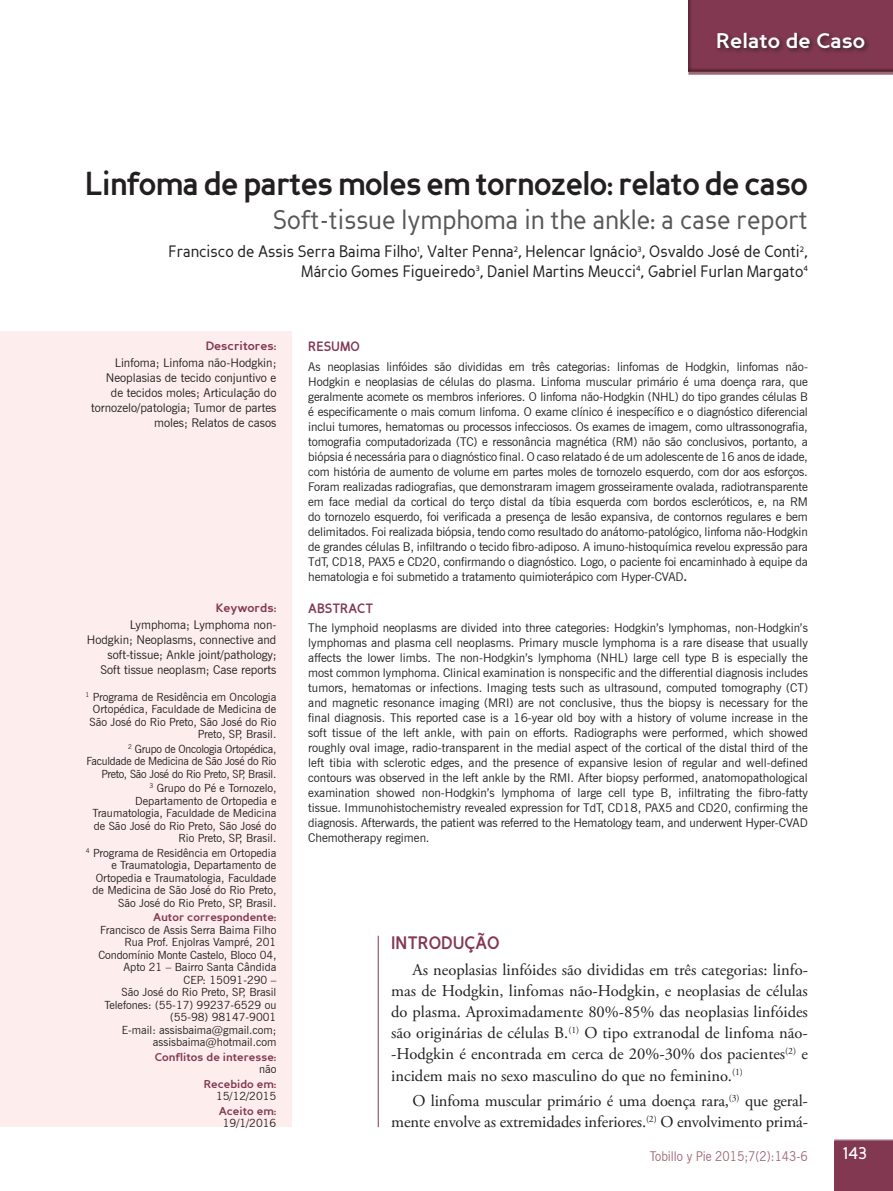
<style>
.page{position:relative;width:893px;height:1191px;background:#fff}
.page>*{position:absolute;margin:0;border:0;box-sizing:border-box;transform-origin:0 0}
.t1{font:700 33px "Perspective Sans";letter-spacing:-.02em;color:#231f20;scale:.9 1}
.t2{font:27px "Perspective Sans";color:#57585a;scale:.9 1}
.t3{font:700 21px "Perspective Sans";color:#fff}
.t4{font:21px "Perspective Sans";color:#fff;scale:.9 1}
.t5{font:700 18px "Perspective Sans";color:#823850;scale:.9 1}
.t6{font:16.5px/21.1px "Adobe Garamond Pro";letter-spacing:-.01em;color:#231f20;text-align:justify}
.t7{font:16.5px/19.5px "Perspective Sans";color:#231f20;text-align:right;scale:.9 1}
.t8{font:13.5px "News Gothic BT";color:#9f6875;scale:.9 1}
.t9{font:700 13.5px "Perspective Sans";color:#823850;scale:.9 1}
.t10{font:12px/15px "News Gothic BT";color:#231f20;text-align:justify}
.t11{font:700 12px "Perspective Sans";color:#823850}
.t12{font:11.25px/12.5px "News Gothic BT";color:#231f20;text-align:right}
.t13{font:11.25px/12.5px "News Gothic BT";letter-spacing:-.02em;color:#231f20;text-align:right}
.t14{font:700 11.25px "Perspective Sans";color:#823850}
.s1{font-weight:700}
</style>
<div class="page">
<div style="left:834px;top:1141px;width:59px;height:50px;background:#823850"></div>
<hr style="left:834px;top:1139px;width:59px;height:2px;background:#9f6875">
<div style="left:684px;top:0;width:209px;height:73px;background:#231f20;opacity:.75"></div>
<hr style="left:688px;top:72px;width:205px;height:3px;background:#9f6875">
<div style="left:714px;top:30px;width:156px;height:24px;background:#231f20;opacity:.75"></div>
<div style="left:0;top:332px;width:291px;height:795px;background:#fdeeed"></div>
<hr style="left:378px;top:935px;width:1px;height:192px;background:#823850">
<h3 class="t3" style="left:716px;top:28px;width:151px">Relato de Caso</h3>
<h1 class="t1" style="left:85px;top:164px;width:805px">Linfoma de partes moles em tornozelo: relato de caso</h1>
<h2 class="t2" style="left:273px;top:204px;width:596px">Soft-tissue lymphoma in the ankle: a case report</h2>
<h3 class="t7" style="left:169px;top:242px;width:712px">Francisco de Assis Serra Baima Filho<sup>1</sup>, Valter Penna<sup>2</sup>, Helencar Ignácio<sup>3</sup>, Osvaldo José de Conti<sup>2</sup>,<br>Márcio Gomes Figueiredo<sup>3</sup>, Daniel Martins Meucci<sup>4</sup>, Gabriel Furlan Margato<sup>4</sup></h3>
<p class="t11" style="left:206px;top:339px;width:72px">Descritores:</p>
<p class="t10" style="left:91px;top:355px;width:187px;text-align:right">Linfoma; Linfoma não-Hodgkin;<br>Neoplasias de tecido conjuntivo e de tecidos moles; Articulação do tornozelo/patologia; Tumor de partes moles; Relatos de casos</p>
<p class="t11" style="left:216px;top:600px;width:62px">Keywords:</p>
<p class="t10" style="left:87px;top:617px;width:191px;text-align:right">Lymphoma; Lymphoma non-Hodgkin; Neoplasms, connective and soft-tissue; Ankle joint/pathology; Soft tissue neoplasm; Case reports</p>
<p class="t12" style="left:86px;top:690px;width:192px"><sup>1</sup> Programa de Residência em Oncologia<br>Ortopédica, Faculdade de Medicina de<br>São José do Rio Preto, São José do Rio<br>Preto, SP, Brasil.</p>
<p class="t13" style="left:86px;top:742px;width:191px"><sup>2</sup> Grupo de Oncologia Ortopédica,<br>Faculdade de Medicina de São José do Rio<br>Preto, São José do Rio Preto, SP, Brasil.</p>
<p class="t12" style="left:93px;top:782px;width:185px"><sup>3</sup> Grupo do Pé e Tornozelo,<br>Departamento de Ortopedia e<br>Traumatologia, Faculdade de Medicina de São José do Rio Preto, São José do<br>Rio Preto, SP, Brasil.</p>
<p class="t12" style="left:86px;top:846px;width:192px"><sup>4</sup> Programa de Residência em Ortopedia e Traumatologia, Departamento de Ortopedia e Traumatologia, Faculdade de Medicina de São José do Rio Preto, São José do Rio Preto, SP, Brasil.</p>
<p class="t14" style="left:153px;top:910px;width:125px">Autor correspondente:</p>
<p class="t12" style="left:99px;top:923px;width:179px">Francisco de Assis Serra Baima Filho<br>Rua Prof. Enjolras Vampré, 201<br>Condomínio Monte Castelo, Bloco 04,<br>Apto 21 – Bairro Santa Cândida<br>CEP: 15091-290 –<br>São José do Rio Preto, SP, Brasil<br>Telefones: (55-17) 99237-6529 ou (55-98) 98147-9001<br>E-mail: assisbaima@gmail.com; assisbaima@hotmail.com</p>
<p class="t14" style="left:155px;top:1050px;width:123px">Conflitos de interesse:</p>
<p class="t12" style="left:259px;top:1062px;width:19px">não</p>
<p class="t14" style="left:204px;top:1077px;width:74px">Recebido em:</p>
<p class="t12" style="left:216px;top:1090px;width:62px">15/12/2015</p>
<p class="t14" style="left:219px;top:1104px;width:59px">Aceito em:</p>
<p class="t12" style="left:223px;top:1117px;width:55px">19/1/2016</p>
<p class="t9" style="left:308px;top:338px;width:59px">RESUMO</p>
<p class="t10" style="left:308px;top:359px;width:501px">As neoplasias linfóides são divididas em três categorias: linfomas de Hodgkin, linfomas não-Hodgkin e neoplasias de células do plasma. Linfoma muscular primário é uma doença rara, que geralmente acomete os membros inferiores. O linfoma não-Hodgkin (NHL) do tipo grandes células B é especificamente o mais comum linfoma. O exame clínico é inespecífico e o diagnóstico diferencial inclui tumores, hematomas ou processos infecciosos. Os exames de imagem, como ultrassonografia, tomografia computadorizada (TC) e ressonância magnética (RM) não são conclusivos, portanto, a biópsia é necessária para o diagnóstico final. O caso relatado é de um adolescente de 16 anos de idade, com história de aumento de volume em partes moles de tornozelo esquerdo, com dor aos esforços.<br>Foram realizadas radiografias, que demonstraram imagem grosseiramente ovalada, radiotransparente em face medial da cortical do terço distal da tíbia esquerda com bordos escleróticos, e, na RM do tornozelo esquerdo, foi verificada a presença de lesão expansiva, de contornos regulares e bem delimitados. Foi realizada biópsia, tendo como resultado do anátomo-patológico, linfoma não-Hodgkin de grandes células B, infiltrando o tecido fibro-adiposo. A imuno-histoquímica revelou expressão para TdT, CD18, PAX5 e CD20, confirmando o diagnóstico. Logo, o paciente foi encaminhado à equipe da hematologia e foi submetido a tratamento quimioterápico com Hyper-CVAD<span class="s1">.</span></p>
<p class="t9" style="left:308px;top:600px;width:74px">ABSTRACT</p>
<p class="t10" style="left:308px;top:620px;width:501px">The lymphoid neoplasms are divided into three categories: Hodgkin’s lymphomas, non-Hodgkin’s lymphomas and plasma cell neoplasms. Primary muscle lymphoma is a rare disease that usually affects the lower limbs. The non-Hodgkin’s lymphoma (NHL) large cell type B is especially the most common lymphoma. Clinical examination is nonspecific and the differential diagnosis includes tumors, hematomas or infections. Imaging tests such as ultrasound, computed tomography (CT) and magnetic resonance imaging (MRI) are not conclusive, thus the biopsy is necessary for the final diagnosis. This reported case is a 16-year old boy with a history of volume increase in the soft tissue of the left ankle, with pain on efforts. Radiographs were performed, which showed roughly oval image, radio-transparent in the medial aspect of the cortical of the distal third of the left tibia with sclerotic edges, and the presence of expansive lesion of regular and well-defined contours was observed in the left ankle by the RMI. After biopsy performed, anatomopathological examination showed non-Hodgkin’s lymphoma of large cell type B, infiltrating the fibro-fatty tissue. Immunohistochemistry revealed expression for TdT, CD18, PAX5 and CD20, confirming the diagnosis. Afterwards, the patient was referred to the Hematology team, and underwent Hyper-CVAD Chemotherapy regimen.</p>
<h3 class="t5" style="left:391px;top:932px;width:122px">INTRODUÇÃO</h3>
<p class="t6" style="left:391px;top:959px;width:418px;text-indent:21px">As neoplasias linfóides são divididas em três categorias: linfo&shy;mas de Hodgkin, linfomas não-Hodgkin, e neoplasias de células do plasma. Aproximadamente 80%-85% das neoplasias linfóides são originárias de células B.<sup>(1)</sup> O tipo extranodal de linfoma não--Hodgkin é encontrada em cerca de 20%-30% dos pacientes<sup>(2)</sup> e incidem mais no sexo masculino do que no feminino.<sup>(1)</sup></p>
<h3 class="t6" style="left:391px;top:1090px;width:418px;text-align:right">O linfoma muscular primário é uma doença rara,<sup>(3)</sup> que geral&shy;mente envolve as extremidades inferiores.<sup>(2)</sup> O envolvimento primá-</h3>
<p class="t8" style="left:650px;top:1147px;width:177px">Tobillo y Pie 2015;7(2):143-6</p>
<h3 class="t4" style="left:843px;top:1139px;width:29px">143</h3>
</div>
